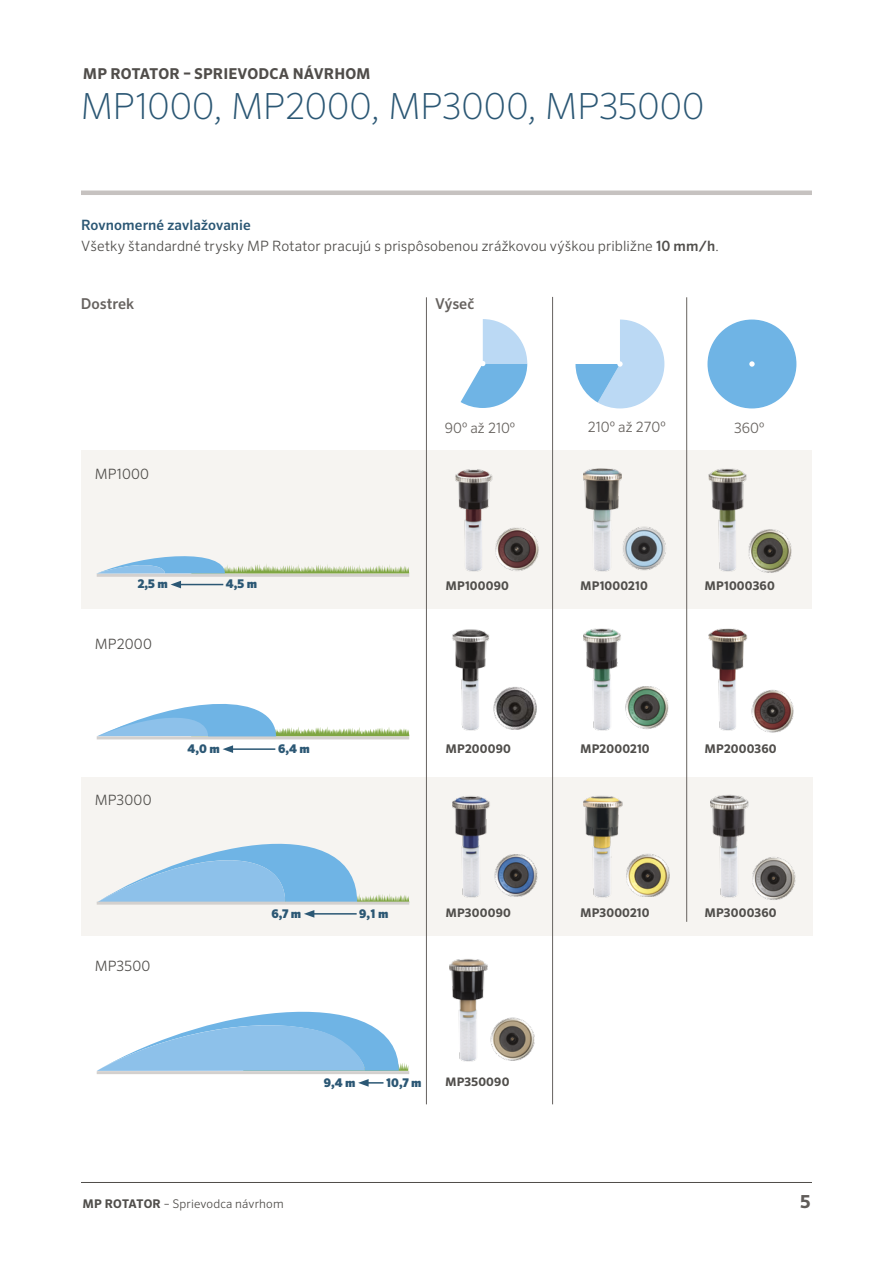
<style>
.page{position:relative;width:893px;height:1263px;background:#fff}
.page>*{position:absolute;margin:0;border:0;box-sizing:border-box;transform-origin:0 0}
.t1{font:200 36px "Sero Pro";color:#2b5774}
.t2{font:700 18px "Sero Pro";color:#605c59}
.t3{font:700 15px "Sero Pro";letter-spacing:.005em;color:#504d4a}
.t4{font:500 15px "Sero Pro";color:#66625f}
.t5{font:300 14.25px/21.3px "Sero Pro";letter-spacing:.005em;color:#504e4b}
.t6{font:300 14.25px "Sero Pro";color:#66625e}
.t7{font:700 12px "Sero Pro";letter-spacing:.015em;color:#504e4b}
.t8{font:900 12px "Sero Pro";color:#2b5774}
.t9{font:300 12px "Sero Pro";letter-spacing:.015em;color:#504e4b}
.t10{font:700 11.7px "Sero Pro";letter-spacing:.015em;color:#504e4b}
.s1{font-weight:500;color:#2b5774}
.s2{font-weight:500}
.s3{font-size:15px}
.s4{font-weight:700}
</style>
<div class="page">
<hr style="left:81px;top:1182px;width:731px;height:1px;background:#504d4a">
<hr style="left:81px;top:191px;width:731px;height:4px;background:#c6c2c0">
<div style="left:81px;top:450px;width:731px;height:158px;background:#f6f4f1"></div>
<div style="left:81px;top:777px;width:732px;height:158px;background:#f6f4f1"></div>
<svg style="left:461px;top:319px;width:66px;height:89px"></svg>
<svg style="left:575px;top:320px;width:89px;height:88px"></svg>
<svg style="left:707px;top:320px;width:89px;height:88px"></svg>
<img style="left:493px;top:687px;width:43px;height:43px">
<img style="left:452px;top:629px;width:37px;height:102px">
<img style="left:625px;top:686px;width:44px;height:43px">
<img style="left:583px;top:628px;width:38px;height:103px">
<img style="left:751px;top:690px;width:43px;height:43px">
<img style="left:709px;top:628px;width:38px;height:103px">
<svg style="left:96px;top:556px;width:313px;height:18px"></svg>
<hr style="left:179px;top:584px;width:44px;height:1px;background:#2b5774">
<svg style="left:171px;top:581px;width:10px;height:7px"></svg>
<hr style="left:97px;top:574px;width:312px;height:3px;background:#d3d0ce">
<svg style="left:98px;top:704px;width:311px;height:32px"></svg>
<hr style="left:231px;top:748px;width:44px;height:2px;background:#2b5774">
<svg style="left:223px;top:745px;width:10px;height:8px"></svg>
<hr style="left:97px;top:736px;width:312px;height:3px;background:#d3d0ce">
<svg style="left:97px;top:843px;width:312px;height:59px"></svg>
<hr style="left:312px;top:913px;width:45px;height:1px;background:#2b5774">
<svg style="left:304px;top:910px;width:10px;height:8px"></svg>
<hr style="left:97px;top:902px;width:312px;height:3px;background:#d3d0ce">
<svg style="left:97px;top:1011px;width:311px;height:60px"></svg>
<svg style="left:358px;top:1079px;width:25px;height:8px"></svg>
<hr style="left:97px;top:1071px;width:312px;height:3px;background:#d3d0ce">
<hr style="left:552px;top:297px;width:1px;height:807px;background:#66625f">
<hr style="left:426px;top:297px;width:1px;height:807px;background:#66625f">
<hr style="left:686px;top:297px;width:1px;height:625px;background:#66625f">
<img style="left:495px;top:527px;width:44px;height:44px">
<img style="left:455px;top:469px;width:38px;height:103px">
<img style="left:494px;top:854px;width:44px;height:42px">
<img style="left:452px;top:796px;width:38px;height:102px">
<img style="left:623px;top:526px;width:43px;height:45px">
<img style="left:583px;top:468px;width:39px;height:104px">
<img style="left:626px;top:854px;width:44px;height:43px">
<img style="left:583px;top:796px;width:39px;height:102px">
<img style="left:748px;top:529px;width:44px;height:44px">
<img style="left:709px;top:468px;width:38px;height:104px">
<img style="left:752px;top:857px;width:44px;height:43px">
<img style="left:710px;top:795px;width:39px;height:103px">
<img style="left:490px;top:1017px;width:45px;height:44px">
<img style="left:449px;top:959px;width:39px;height:103px">
<p class="t3" style="left:83px;top:65px;width:289px">MP ROTATOR – SPRIEVODCA NÁVRHOM</p>
<h1 class="t1" style="left:81px;top:85px;width:625px">MP1000, MP2000, MP3000, MP35000</h1>
<p class="t5" style="left:81px;top:214px;width:639px"><span class="s1">Rovnomerné zavlažovanie<br></span>Všetky štandardné trysky MP Rotator pracujú s prispôsobenou zrážkovou výškou približne <span class="s2">10 mm/h</span>.</p>
<p class="t4" style="left:81px;top:295px;width:55px">Dostrek</p>
<p class="t4" style="left:435px;top:295px;width:41px">Výseč</p>
<p class="t5" style="left:95px;top:463px;width:56px">MP1000</p>
<p class="t8" style="left:138px;top:577px;width:32px">2,5 m</p>
<p class="t8" style="left:226px;top:577px;width:33px">4,5 m</p>
<p class="t5" style="left:95px;top:633px;width:59px">MP2000</p>
<p class="t5" style="left:95px;top:789px;width:58px">MP3000</p>
<p class="t8" style="left:188px;top:741px;width:34px">4,0 m</p>
<p class="t8" style="left:278px;top:741px;width:33px">6,4 m</p>
<p class="t5" style="left:95px;top:955px;width:57px">MP3500</p>
<p class="t8" style="left:271px;top:906px;width:31px">6,7 m</p>
<p class="t8" style="left:359px;top:906px;width:31px">9,1 m</p>
<p class="t6" style="left:445px;top:420px;width:72px">90<span class="s3">º</span> až 210<span class="s3">º</span></p>
<p class="t6" style="left:588px;top:419px;width:79px">210<span class="s3">º</span> až 270<span class="s3">º</span></p>
<p class="t6" style="left:734px;top:420px;width:32px">360<span class="s3">º</span></p>
<p class="t7" style="left:445px;top:578px;width:65px">MP100090</p>
<p class="t7" style="left:580px;top:578px;width:69px">MP1000210</p>
<p class="t7" style="left:704px;top:578px;width:72px">MP1000360</p>
<p class="t7" style="left:445px;top:741px;width:67px">MP200090</p>
<p class="t7" style="left:580px;top:741px;width:71px">MP2000210</p>
<p class="t7" style="left:704px;top:741px;width:74px">MP2000360</p>
<p class="t10" style="left:445px;top:906px;width:67px">MP300090</p>
<p class="t7" style="left:580px;top:905px;width:71px">MP3000210</p>
<p class="t7" style="left:704px;top:905px;width:74px">MP3000360</p>
<p class="t8" style="left:324px;top:1075px;width:33px">9,4 m</p>
<p class="t8" style="left:386px;top:1075px;width:37px">10,7 m</p>
<p class="t10" style="left:445px;top:1075px;width:66px">MP350090</p>
<p class="t9" style="left:83px;top:1197px;width:203px"><span class="s4">MP ROTATOR</span> – Sprievodca návrhom</p>
<p class="t2" style="left:801px;top:1190px;width:11px">5</p>
</div>
